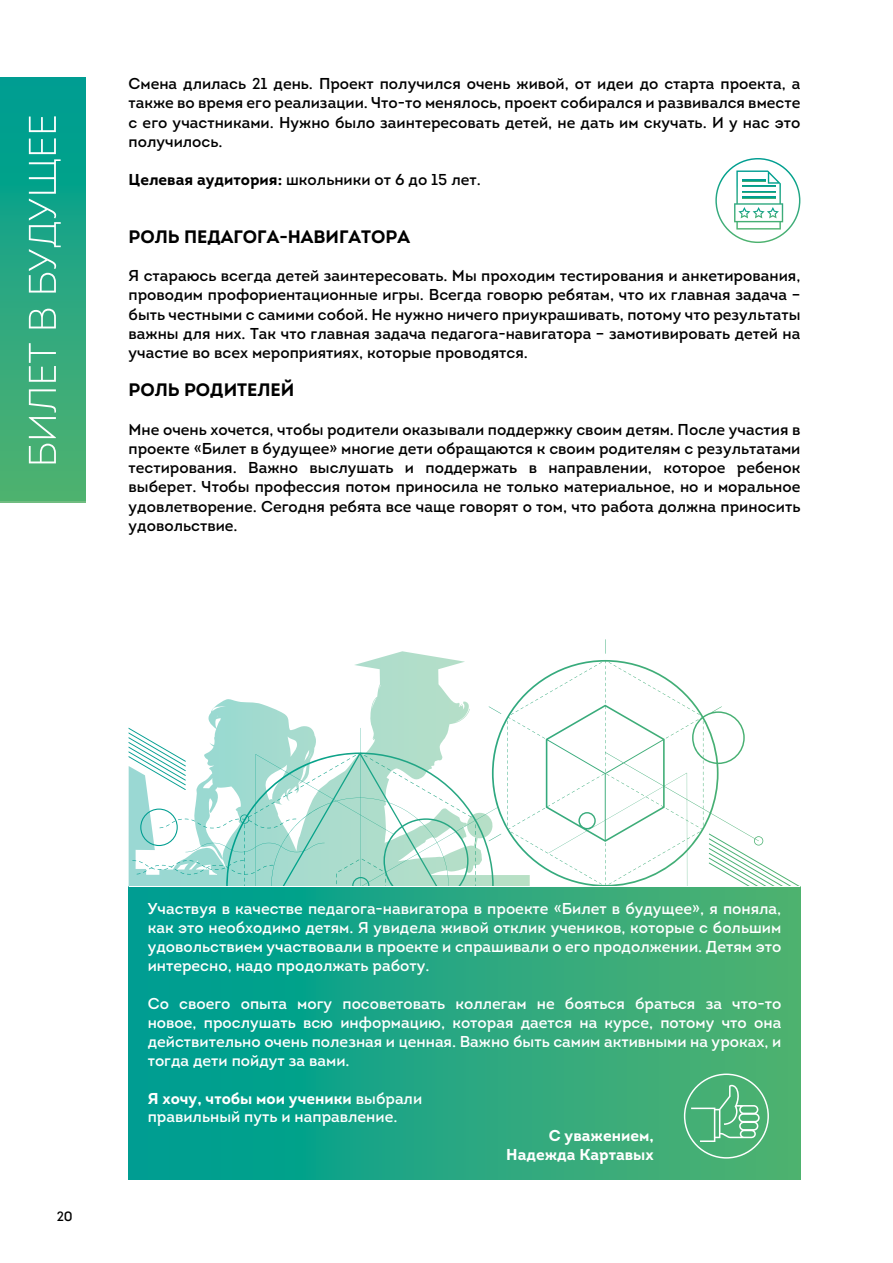
<style>
.page{position:relative;width:893px;height:1263px;background:#fff}
.page>*{position:absolute;margin:0;border:0;box-sizing:border-box;transform-origin:0 0}
.t1{font:700 18px "Intro";color:#000}
.t2{font:15.75px/19.2px "Intro";color:#000;text-align:justify}
.t3{font:15.75px/18.9px "Intro";color:#fff;text-align:justify}
.t4{font:700 15.75px/18.9px "Intro";color:#fff;text-align:right}
.t5{font:13.5px "Intro";color:#000}
.s1{font-weight:700}
</style>
<div class="page">
<div style="left:0;top:77px;width:85px;height:425px;background:linear-gradient(to bottom,#009d93,#55b270)"></div>
<svg style="left:29px;top:343px;width:27px;height:120px;background:#64bc91"></svg>
<svg style="left:29px;top:309px;width:27px;height:19px"></svg>
<svg style="left:29px;top:116px;width:32px;height:177px;background:#3ab39d"></svg>
<svg style="left:715px;top:158px;width:85px;height:85px"></svg>
<svg style="left:129px;top:790px;width:56px;height:96px"></svg>
<svg style="left:185px;top:660px;width:441px;height:226px"></svg>
<svg style="left:132px;top:860px;width:93px;height:15px"></svg>
<svg style="left:129px;top:728px;width:57px;height:62px"></svg>
<svg style="left:336px;top:859px;width:50px;height:27px"></svg>
<svg style="left:475px;top:824px;width:1px;height:62px"></svg>
<svg style="left:364px;top:755px;width:108px;height:62px"></svg>
<svg style="left:260px;top:785px;width:44px;height:26px"></svg>
<svg style="left:312px;top:755px;width:44px;height:26px"></svg>
<svg style="left:140px;top:808px;width:105px;height:40px"></svg>
<svg style="left:232px;top:858px;width:41px;height:28px"></svg>
<svg style="left:605px;top:639px;width:1px;height:15px"></svg>
<svg style="left:489px;top:834px;width:12px;height:7px"></svg>
<svg style="left:489px;top:706px;width:12px;height:8px"></svg>
<svg style="left:507px;top:662px;width:293px;height:224px"></svg>
<div style="left:129px;top:886px;width:671px;height:293px;background:linear-gradient(to right,#009d93,#54b26f)"></div>
<hr style="left:129px;top:886px;width:671px;height:1px;background:#fff">
<svg style="left:684px;top:1073px;width:85px;height:85px;background:#5eb984"></svg>
<p class="t2" style="left:129px;top:74px;width:673px">Смена длилась 21 день. Проект получился очень живой, от идеи до старта проекта, а также во время его реализации. Что-то менялось, проект собирался и развивался вместе с его участниками. Нужно было заинтересовать детей, не дать им скучать. И у нас это получилось.</p>
<p class="t2" style="left:129px;top:170px;width:354px"><span class="s1">Целевая аудитория:</span> школьники от 6 до 15 лет.</p>
<p class="t1" style="left:129px;top:225px;width:283px">РОЛЬ ПЕДАГОГА-НАВИГАТОРА</p>
<p class="t2" style="left:129px;top:266px;width:673px">Я стараюсь всегда детей заинтересовать. Мы проходим тестирования и анкетирования, проводим профориентационные игры. Всегда говорю ребятам, что их главная задача – быть честными с самими собой. Не нужно ничего приукрашивать, потому что результаты важны для них. Так что главная задача педагога-навигатора – замотивировать детей на участие во всех мероприятиях, которые проводятся.</p>
<p class="t1" style="left:129px;top:378px;width:167px">РОЛЬ РОДИТЕЛЕЙ</p>
<p class="t2" style="left:129px;top:420px;width:673px">Мне очень хочется, чтобы родители оказывали поддержку своим детям. После участия в проекте «Билет в будущее» многие дети обращаются к своим родителям с результатами тестирования. Важно выслушать и поддержать в направлении, которое ребенок выберет. Чтобы профессия потом приносила не только материальное, но и моральное удовлетворение. Сегодня ребята все чаще говорят о том, что работа должна приносить удовольствие.</p>
<p class="t5" style="left:57px;top:1208px;width:18px">20</p>
<p class="t3" style="left:148px;top:899px;width:635px">Участвуя в качестве педагога-навигатора в проекте «Билет в будущее», я поняла, как это необходимо детям. Я увидела живой отклик учеников, которые с большим удовольствием участвовали в проекте и спрашивали о его продолжении. Детям это интересно, надо продолжать работу.</p>
<p class="t3" style="left:148px;top:994px;width:635px">Со своего опыта могу посоветовать коллегам не бояться браться за что-то новое, прослушать всю информацию, которая дается на курсе, потому что она действительно очень полезная и ценная. Важно быть самим активными на уроках, и тогда дети пойдут за вами.</p>
<p class="t3" style="left:148px;top:1088px;width:276px"><span class="s1">Я хочу, чтобы мои ученики</span> выбрали правильный путь и направление.</p>
<p class="t4" style="left:506px;top:1126px;width:149px">С уважением,<br>Надежда Картавых</p>
</div>
